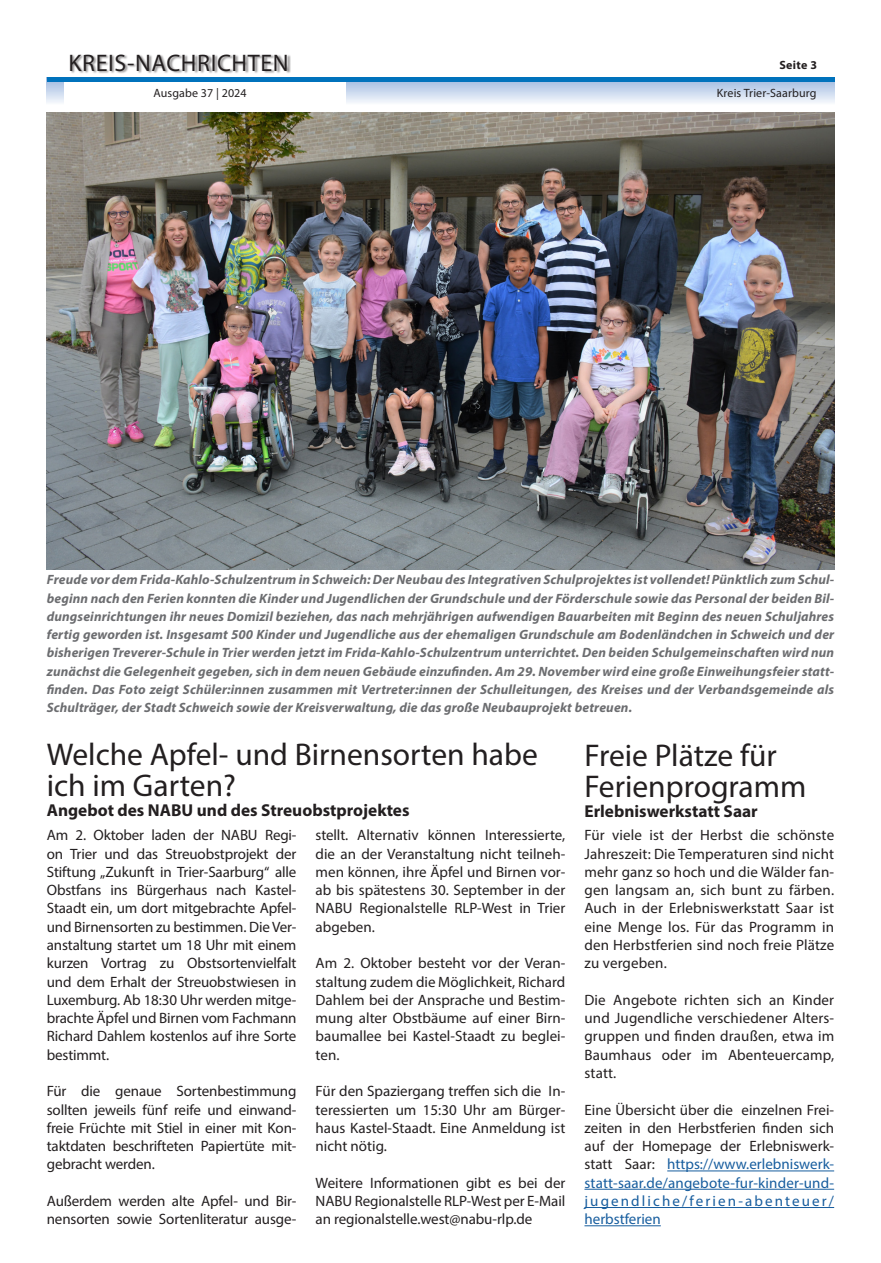
<style>
.page{position:relative;width:881px;height:1263px;background:#fff}
.page>*{position:absolute;margin:0;border:0;box-sizing:border-box;transform-origin:0 0}
.Headline{font:31.5px/31.5px "Myriad Pro";color:#231f20}
.t1{font:24px "Myriad Pro";letter-spacing:.025em;color:#231f20}
.Subline{font:700 17.25px "Myriad Pro";color:#231f20}
.Fließtext{font:15px/18.3px "Myriad Pro";color:#231f20;text-align:justify}
.Bilduntertitel{font:italic 700 13.5px/18.3px "Myriad Pro";letter-spacing:.01em;color:#6c6d70;text-align:justify}
.t2{font:12px "Myriad Pro";letter-spacing:.01em;color:#231f20}
.t3{font:700 12px "Myriad Pro";letter-spacing:.025em;color:#231f20}
.s1{color:#175d9e}
</style>
<div class="page">
<svg style="left:47px;top:82px;width:786px;height:21px;background:#cedbef"></svg>
<div style="left:64px;top:0;width:281px;height:113px;background:#fff"></div>
<div style="left:71px;top:54px;width:220px;height:20px;background:#231f20;opacity:.5"></div>
<hr style="left:47px;top:78px;width:786px;height:4px;background:#0072bc">
<hr style="left:667px;top:1170px;width:166px;height:1px;background:#175d9e">
<hr style="left:584px;top:1189px;width:249px;height:1px;background:#175d9e">
<hr style="left:584px;top:1207px;width:249px;height:1px;background:#175d9e">
<hr style="left:584px;top:1225px;width:76px;height:1px;background:#175d9e">
<img style="left:47px;top:113px;width:786px;height:457px">
<h2 class="t1" style="left:68px;top:48px;width:221px">KREIS-NACHRICHTEN</h2>
<p class="t2" style="left:153px;top:86px;width:95px">Ausgabe 37 | 2024</p>
<p class="t3" style="left:779px;top:57px;width:39px">Seite 3</p>
<p class="t2" style="left:716px;top:86px;width:101px">Kreis Trier-Saarburg</p>
<p class="Bilduntertitel" style="left:47px;top:570px;width:788px">Freude vor dem Frida-Kahlo-Schulzentrum in Schweich: Der Neubau des Integrativen Schulprojektes ist vollendet! Pünktlich zum Schul&shy;beginn nach den Ferien konnten die Kinder und Jugendlichen der Grundschule und der Förderschule sowie das Personal der beiden Bil&shy;dungseinrichtungen ihr neues Domizil beziehen, das nach mehrjährigen aufwendigen Bauarbeiten mit Beginn des neuen Schuljahres fertig geworden ist. Insgesamt 500 Kinder und Jugendliche aus der ehemaligen Grundschule am Bodenländchen in Schweich und der bisherigen Treverer-Schule in Trier werden jetzt im Frida-Kahlo-Schulzentrum unterrichtet. Den beiden Schulgemeinschaften wird nun zunächst die Gelegenheit gegeben, sich in dem neuen Gebäude einzufinden. Am 29. November wird eine große Einweihungsfeier statt&shy;finden. Das Foto zeigt Schüler:innen zusammen mit Vertreter:innen der Schulleitungen, des Kreises und der Verbandsgemeinde als Schulträger, der Stadt Schweich sowie der Kreisverwaltung, die das große Neubauprojekt betreuen.</p>
<p class="Headline" style="left:47px;top:738px;width:492px">Welche Apfel- und Birnensorten habe ich im Garten?</p>
<p class="Subline" style="left:47px;top:799px;width:364px">Angebot des NABU und des Streuobstprojektes</p>
<p class="Fließtext" style="left:315px;top:826px;width:251px">stellt. Alternativ können Interessierte, die an der Veranstaltung nicht teilneh&shy;men können, ihre Äpfel und Birnen vor&shy;ab bis spätestens 30. September in der NABU Regionalstelle RLP-West in Trier abgeben.</p>
<p class="Fließtext" style="left:315px;top:954px;width:251px">Am 2. Oktober besteht vor der Veran&shy;staltung zudem die Möglichkeit, Richard Dahlem bei der Ansprache und Bestim&shy;mung alter Obstbäume auf einer Birn&shy;baumallee bei Kastel-Staadt zu beglei&shy;ten.</p>
<p class="Fließtext" style="left:315px;top:1082px;width:251px">Für den Spaziergang treffen sich die In&shy;teressierten um 15:30 Uhr am Bürger&shy;haus Kastel-Staadt. Eine Anmeldung ist nicht nötig.</p>
<p class="Fließtext" style="left:315px;top:1173px;width:251px">Weitere Informationen gibt es bei der NABU Regionalstelle RLP-West per E-Mail an regionalstelle.west@nabu-rlp.de</p>
<p class="Fließtext" style="left:47px;top:826px;width:251px">Am 2. Oktober laden der NABU Regi&shy;on Trier und das Streuobstprojekt der Stiftung „Zukunft in Trier-Saarburg“ alle Obstfans ins Bürgerhaus nach Kastel-Staadt ein, um dort mitgebrachte Apfel&shy;und Birnensorten zu bestimmen. Die Ver&shy;anstaltung startet um 18 Uhr mit einem kurzen Vortrag zu Obstsortenvielfalt und dem Erhalt der Streuobstwiesen in Luxemburg. Ab 18:30 Uhr werden mitge&shy;brachte Äpfel und Birnen vom Fachmann Richard Dahlem kostenlos auf ihre Sorte bestimmt.</p>
<p class="Fließtext" style="left:47px;top:1082px;width:251px">Für die genaue Sortenbestimmung sollten jeweils fünf reife und einwand&shy;freie Früchte mit Stiel in einer mit Kon&shy;taktdaten beschrifteten Papiertüte mit&shy;gebracht werden.</p>
<p class="Fließtext" style="left:47px;top:1191px;width:251px">Außerdem werden alte Apfel- und Bir&shy;nensorten sowie Sortenliteratur ausge-</p>
<p class="Headline" style="left:584px;top:739px;width:194px">Freie Plätze für</p>
<p class="Headline" style="left:584px;top:770px;width:223px">Ferienprogramm</p>
<p class="Subline" style="left:584px;top:800px;width:175px">Erlebniswerkstatt Saar</p>
<p class="Fließtext" style="left:584px;top:826px;width:251px">Für viele ist der Herbst die schönste Jahreszeit: Die Temperaturen sind nicht mehr ganz so hoch und die Wälder fan&shy;gen langsam an, sich bunt zu färben.<br>Auch in der Erlebniswerkstatt Saar ist eine Menge los. Für das Programm in den Herbstferien sind noch freie Plätze zu vergeben.</p>
<p class="Fließtext" style="left:584px;top:990px;width:251px">Die Angebote richten sich an Kinder und Jugendliche verschiedener Alters&shy;gruppen und finden draußen, etwa im Baumhaus oder im Abenteuercamp, statt.</p>
<p class="Fließtext" style="left:584px;top:1100px;width:251px">Eine Übersicht über die einzelnen Frei&shy;zeiten in den Herbstferien finden sich auf der Homepage der Erlebniswerk&shy;statt Saar: <span class="s1">https://www.erlebniswerk&shy;statt-saar.de/angebote-fur-kinder-und&shy;jugendliche/ferien-abenteuer/ herbstferien</span></p>
</div>
